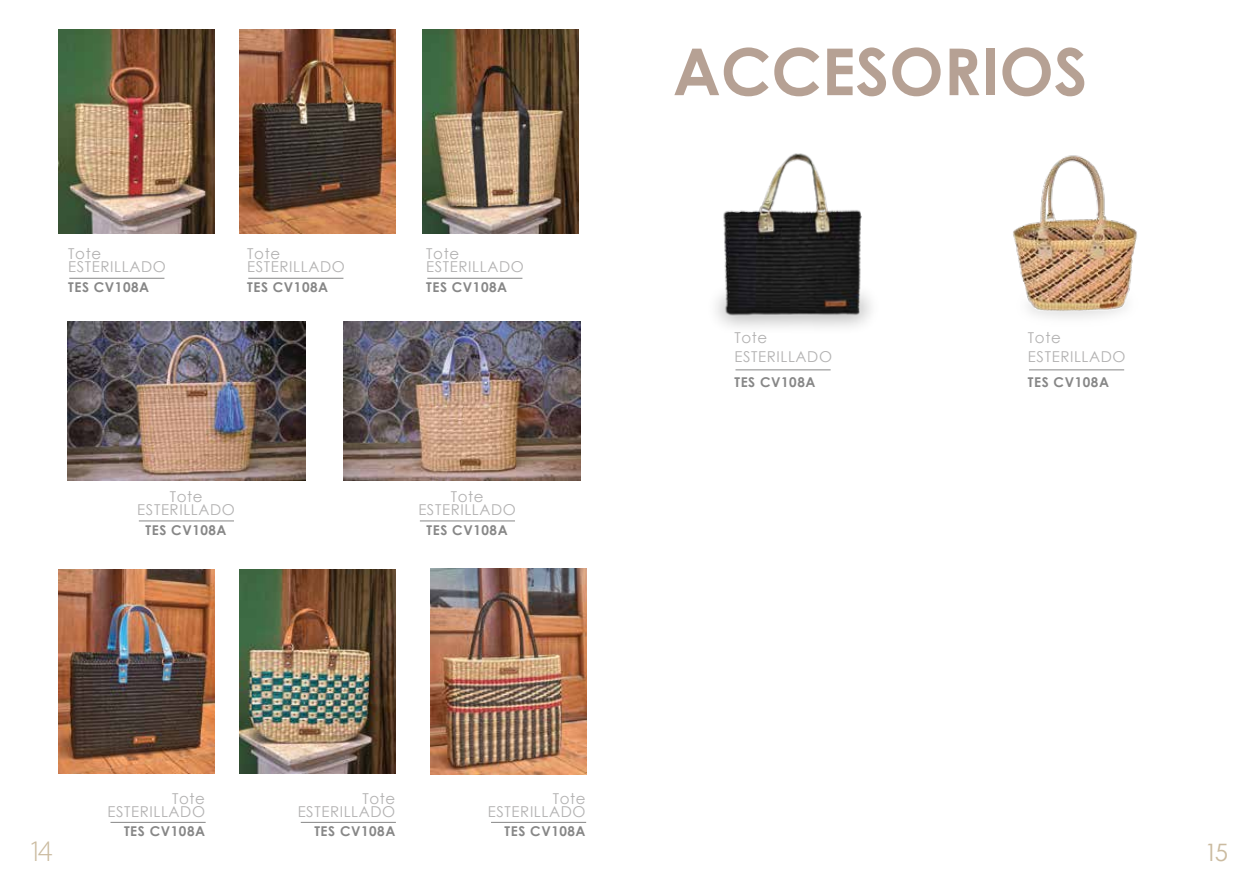
<style>
.page{position:relative;width:1259px;height:893px;background:#fff}
.page>*{position:absolute;margin:0;border:0;box-sizing:border-box;transform-origin:0 0}
.t1{font:700 64.8px "Century Gothic";color:#a48a7a}
.t2{font:300 30px "Myriad Pro";color:#cbbba0}
.t3{font:24px "Century Gothic";color:#cbbba0}
.t4{font:15px/13px "Century Gothic";letter-spacing:.04em;color:#b3b2b2}
.t5{font:700 13.5px "Century Gothic";letter-spacing:.04em;color:#878787}
</style>
<div class="page">
<hr style="left:735px;top:370px;width:95px;height:1px;background:#878787">
<hr style="left:69px;top:278px;width:95px;height:1px;background:#878787">
<hr style="left:248px;top:278px;width:95px;height:1px;background:#878787">
<hr style="left:427px;top:278px;width:95px;height:1px;background:#878787">
<hr style="left:491px;top:822px;width:95px;height:1px;background:#878787">
<hr style="left:301px;top:822px;width:95px;height:1px;background:#878787">
<hr style="left:139px;top:521px;width:95px;height:1px;background:#878787">
<hr style="left:420px;top:521px;width:95px;height:1px;background:#878787">
<hr style="left:110px;top:822px;width:96px;height:1px;background:#878787">
<hr style="left:1029px;top:370px;width:95px;height:1px;background:#878787">
<img style="left:240px;top:29px;width:156px;height:205px">
<img style="left:423px;top:29px;width:156px;height:205px">
<img style="left:430px;top:568px;width:156px;height:207px">
<img style="left:58px;top:569px;width:156px;height:205px">
<img style="left:240px;top:569px;width:156px;height:205px">
<img style="left:58px;top:29px;width:156px;height:205px">
<img style="left:343px;top:322px;width:238px;height:158px">
<img style="left:68px;top:322px;width:237px;height:158px">
<img style="left:716px;top:153px;width:155px;height:175px">
<img style="left:1013px;top:155px;width:124px;height:163px">
<h1 class="t1" style="left:673px;top:22px;width:416px">ACCESORIOS</h1>
<p class="t4" style="left:68px;top:247px;width:99px">Tote<br>ESTERILLADO</p>
<p class="t4" style="left:247px;top:247px;width:99px">Tote<br>ESTERILLADO</p>
<p class="t4" style="left:426px;top:247px;width:99px">Tote<br>ESTERILLADO</p>
<p class="t5" style="left:68px;top:277px;width:82px">TES CV108A</p>
<p class="t5" style="left:247px;top:277px;width:82px">TES CV108A</p>
<p class="t5" style="left:426px;top:277px;width:82px">TES CV108A</p>
<p class="t4" style="left:734px;top:328px;width:99px;line-height:19px">Tote<br>ESTERILLADO</p>
<p class="t4" style="left:1028px;top:328px;width:99px;line-height:19px">Tote<br>ESTERILLADO</p>
<p class="t5" style="left:734px;top:372px;width:83px">TES CV108A</p>
<p class="t5" style="left:1028px;top:372px;width:82px">TES CV108A</p>
<p class="t4" style="left:137px;top:490px;width:99px;text-align:center">Tote<br>ESTERILLADO</p>
<p class="t4" style="left:418px;top:490px;width:99px;text-align:center">Tote<br>ESTERILLADO</p>
<p class="t5" style="left:146px;top:519px;width:82px">TES CV108A</p>
<p class="t5" style="left:427px;top:519px;width:82px">TES CV108A</p>
<h2 class="t2" style="left:28px;top:833px;width:26px">14</h2>
<p class="t4" style="left:107px;top:791px;width:99px;text-align:right">Tote<br>ESTERILLADO</p>
<p class="t5" style="left:124px;top:821px;width:82px">TES CV108A</p>
<p class="t4" style="left:298px;top:791px;width:99px;text-align:right">Tote<br>ESTERILLADO</p>
<p class="t5" style="left:314px;top:821px;width:82px">TES CV108A</p>
<p class="t4" style="left:488px;top:791px;width:99px;text-align:right">Tote<br>ESTERILLADO</p>
<p class="t5" style="left:504px;top:821px;width:82px">TES CV108A</p>
<h3 class="t3" style="left:1204px;top:836px;width:25px">15</h3>
</div>
